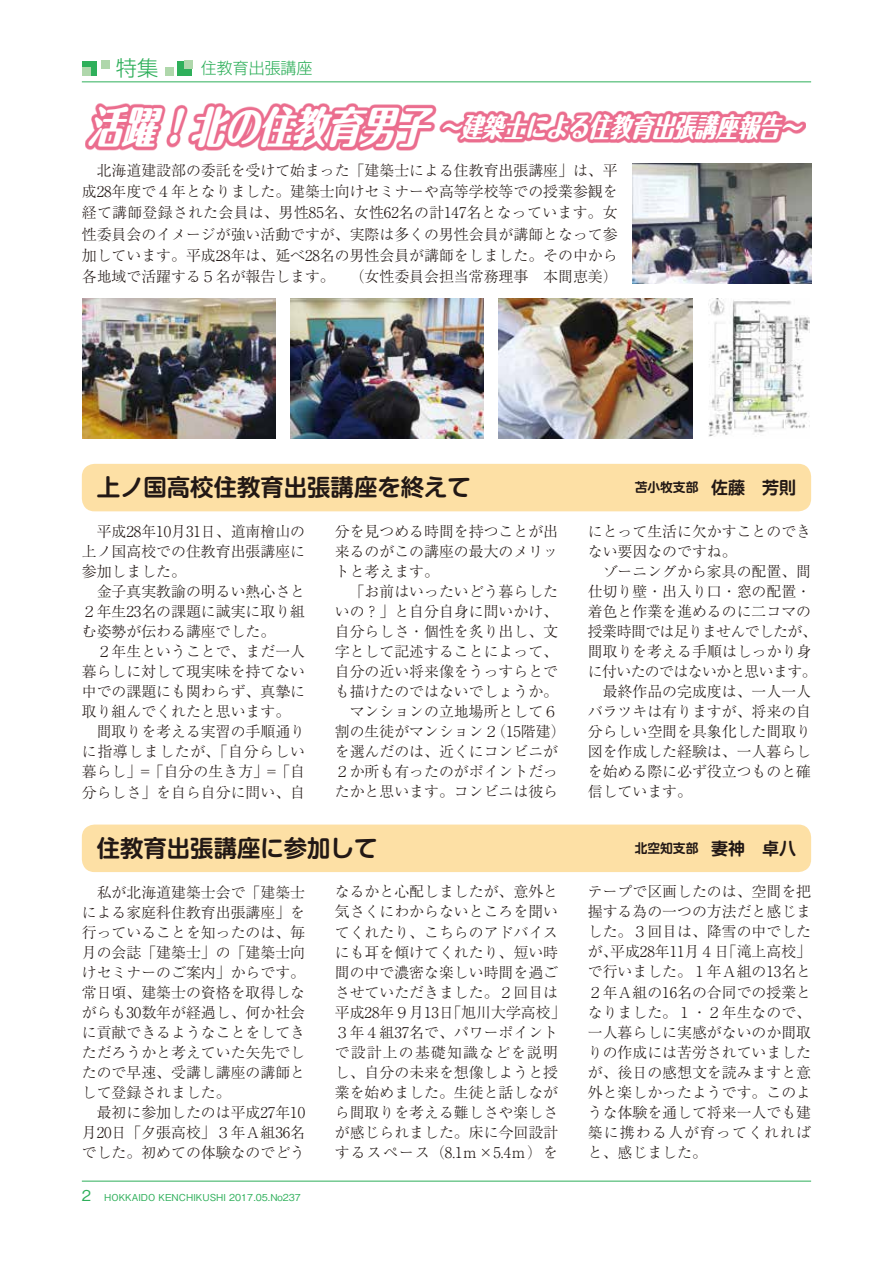
<style>
.page{position:relative;width:893px;height:1263px;background:#fff}
.page>*{position:absolute;margin:0;border:0;box-sizing:border-box;transform-origin:0 0}
.t1{font:italic 800 26.55px "Maru Fo Pro";color:#fff;scale:.8 1}
.t2{font:700 23.4px "Shin M Go Pro De";color:#221815}
.t3{font:300 15.9px "Shin Go Pro";color:#2eaf5a}
.t4{font:300 14.85px/20.1px "Ryumin Pro";color:#221815}
.t5{font:700 12.75px "Shin M Go Pro De";color:#221815}
.t6{font:500 9.6px "Gothic BBB Pro";color:#2eaf5a}
.s1{font-size:21.3px}
.s2{font-size:42.45px}
.s3{font-size:16.95px}
.s4{font-size:14.85px}
</style>
<div class="page">
<hr style="left:82px;top:1181px;width:729px;height:1px;background:#2eaf5a">
<hr style="left:82px;top:82px;width:729px;height:1px;background:#2eaf5a">
<div style="left:82px;top:824px;width:729px;height:48px;background:#fde0a5;border-radius:13px"></div>
<div style="left:82px;top:464px;width:729px;height:47px;background:#fde0a5;border-radius:13px"></div>
<div style="left:82px;top:61px;width:15px;height:14px;background:#2eaf5a"></div>
<div style="left:82px;top:67px;width:8px;height:8px;background:#afd7ab"></div>
<div style="left:101px;top:61px;width:8px;height:8px;background:#afd7ab"></div>
<div style="left:178px;top:61px;width:14px;height:14px;background:#2eaf5a"></div>
<div style="left:184px;top:61px;width:8px;height:8px;background:#afd7ab"></div>
<div style="left:165px;top:67px;width:8px;height:8px;background:#afd7ab"></div>
<img style="left:82px;top:298px;width:193px;height:141px">
<img style="left:290px;top:298px;width:194px;height:141px">
<img style="left:499px;top:298px;width:193px;height:141px">
<img style="left:708px;top:298px;width:101px;height:139px">
<img style="left:632px;top:163px;width:179px;height:120px">
<svg style="left:85px;top:103px;width:721px;height:47px;fill:#eb6d8e"></svg>
<p class="t3" style="left:116px;top:55px;width:198px"><span class="s1">特集　　</span>住教育出張講座</p>
<h1 class="t1" style="left:88px;top:106px;width:905px"><span class="s2">活躍！北の住教育男子</span> ～建築士による住教育出張講座報告～</h1>
<p class="t4" style="left:82px;top:159px;width:537px;line-height:21px;text-align:justify">　北海道建設部の委託を受けて始まった「建築士による住教育出張講座」は、平成28年度で４年となりました。建築士向けセミナーや高等学校等での授業参観を経て講師登録された会員は、男性85名、女性62名の計147名となっています。女性委員会のイメージが強い活動ですが、実際は多くの男性会員が講師となって参加しています。平成28年は、延べ28名の男性会員が講師をしました。その中から各地域で活躍する５名が報告します。 （女性委員会担当常務理事　本間恵美）</p>
<h2 class="t2" style="left:97px;top:469px;width:376px">上ノ国高校住教育出張講座を終えて</h2>
<p class="t5" style="left:635px;top:477px;width:163px">苫小牧支部　<span class="s3">佐藤　芳則</span></p>
<p class="t4" style="left:82px;top:520px;width:225px">　平成28年10月31日、道南檜山の上ノ国高校での住教育出張講座に参加しました。<br>　金子真実教諭の明るい熱心さと<br>２年生23名の課題に誠実に取り組む姿勢が伝わる講座でした。<br>　２年生ということで、まだ一人暮らしに対して現実味を持てない中での課題にも関わらず、真摯に取り組んでくれたと思います。　間取りを考える実習の手順通りに指導しましたが、「自分らしい暮らし」＝「自分の生き方」＝「自分らしさ」を自ら自分に問い、自</p>
<p class="t4" style="left:335px;top:520px;width:232px">分を見つめる時間を持つことが出来るのがこの講座の最大のメリットと考えます。<br>　「お前はいったいどう暮らしたいの？」と自分自身に問いかけ、自分らしさ・個性を炙り出し、文字として記述することによって、自分の近い将来像をうっすらとでも描けたのではないでしょうか。　マンションの立地場所として６割の生徒がマンション２（15階建）を選んだのは、近くにコンビニが<br>２か所も有ったのがポイントだったかと思います。コンビニは彼ら</p>
<p class="t4" style="left:588px;top:520px;width:231px">にとって生活に欠かすことのできない要因なのですね。<br>　ゾーニングから家具の配置、間仕切り壁・出入り口・窓の配置・着色と作業を進めるのに二コマの授業時間では足りませんでしたが、間取りを考える手順はしっかり身に付いたのではないかと思います。　最終作品の完成度は、一人一人バラツキは有りますが、将来の自分らしい空間を具象化した間取り図を作成した経験は、一人暮らしを始める際に必ず役立つものと確信しています。</p>
<h2 class="t2" style="left:97px;top:829px;width:282px">住教育出張講座に参加して</h2>
<p class="t5" style="left:635px;top:838px;width:163px">北空知支部　<span class="s3">妻神　卓八</span></p>
<p class="t4" style="left:82px;top:881px;width:225px">　私が北海道建築士会で「建築士による家庭科住教育出張講座」を行っていることを知ったのは、毎月の会誌「建築士」の「建築士向けセミナーのご案内」からです。常日頃、建築士の資格を取得しながらも30数年が経過し、何か社会に貢献できるようなことをしてきただろうかと考えていた矢先でしたので早速、受講し講座の講師として登録されました。<br>　最初に参加したのは平成27年10月20日「夕張高校」３年Ａ組36名でした。初めての体験なのでどう</p>
<p class="t4" style="left:335px;top:881px;width:232px">なるかと心配しましたが、意外と気さくにわからないところを聞いてくれたり、こちらのアドバイスにも耳を傾けてくれたり、短い時間の中で濃密な楽しい時間を過ごさせていただきました。２回目は平成28年９月13日「旭川大学高校」<br>３年４組37名で、パワーポイントで設計上の基礎知識などを説明し、自分の未来を想像しようと授業を始めました。生徒と話しながら間取りを考える難しさや楽しさが感じられました。床に今回設計するスペース（8.1ｍ×5.4ｍ）を</p>
<p class="t4" style="left:588px;top:880px;width:225px;text-align:justify">テープで区画したのは、空間を把握する為の一つの方法だと感じました。３回目は、降雪の中でしたが、平成28年11月４日「滝上高校」で行いました。１年Ａ組の13名と２年Ａ組の16名の合同での授業となりました。１・２年生なので、一人暮らしに実感がないのか間取りの作成には苦労されていましたが、後日の感想文を読みますと意外と楽しかったようです。このような体験を通して将来一人でも建築に携わる人が育ってくれればと、感じました。</p>
<p class="t6" style="left:82px;top:1190px;width:221px"><span class="s4">2</span> HOKKAIDO KENCHIKUSHI 2017.05.No237</p>
</div>
